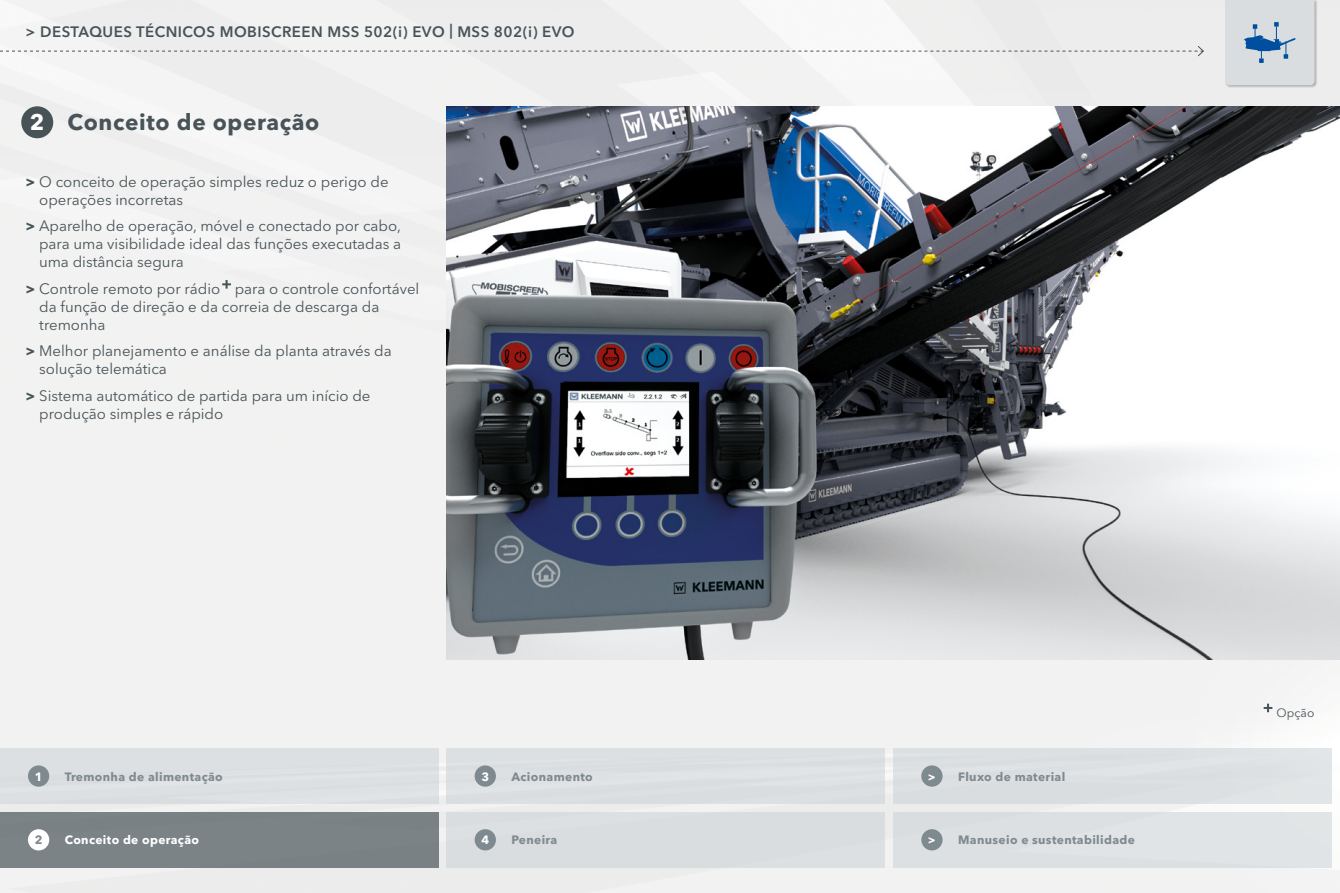
<style>
.page{position:relative;width:1340px;height:893px;background:#fff}
.page>*{position:absolute;margin:0;border:0;box-sizing:border-box;transform-origin:0 0}
.t1{font:700 22.5px "Avenir Next LT Pro";letter-spacing:.03em;color:#485358}
.t2{font:15px/18px "Avenir Next LT Pro";color:#485358}
.t3{font:600 15px "Avenir Next LT Pro";letter-spacing:.03em;color:#485358}
.t4{font:700 12px "Avenir Next LT Pro";letter-spacing:.03em;color:#7f8a90}
.t5{font:700 12px "Avenir Next LT Pro";letter-spacing:.03em;color:#fff}
.t6{font:12px "Avenir Next LT Pro";letter-spacing:.01em;color:#485358}
.s1{color:#fff}
.s2{font-weight:700}
</style>
<div class="page">
<div style="left:0;top:0;width:1339px;height:893px;background:#f2f2f2"></div>
<img style="left:446px;top:106px;width:893px;height:553px">
<div style="left:21px;top:106px;width:32px;height:32px;background:#485358;border-radius:50%"></div>
<svg style="left:0;top:45px;width:1204px;height:12px"></svg>
<div style="left:1224px;top:0;width:93px;height:88px;background:#000;opacity:.5"></div>
<div style="left:893px;top:748px;width:438px;height:56px;background:#dce0e2"></div>
<div style="left:921px;top:765px;width:21px;height:22px;background:#7f8a90;border-radius:50%"></div>
<div style="left:893px;top:812px;width:438px;height:55px;background:#e0e4e5"></div>
<div style="left:921px;top:829px;width:21px;height:21px;background:#7f8a90;border-radius:50%"></div>
<div style="left:0;top:812px;width:438px;height:55px;background:#7b8386"></div>
<div style="left:28px;top:829px;width:21px;height:21px;background:#fff;border-radius:50%"></div>
<div style="left:0;top:748px;width:438px;height:56px;background:#dce0e2"></div>
<div style="left:28px;top:765px;width:21px;height:22px;background:#7f8a90;border-radius:50%"></div>
<div style="left:446px;top:812px;width:438px;height:55px;background:#d9dddf"></div>
<div style="left:474px;top:829px;width:22px;height:21px;background:#7f8a90;border-radius:50%"></div>
<svg style="left:1225px;top:0;width:89px;height:85px"></svg>
<svg style="left:1263px;top:704px;width:9px;height:8px"></svg>
<div style="left:446px;top:748px;width:438px;height:56px;background:#dce0e2"></div>
<div style="left:474px;top:765px;width:22px;height:22px;background:#7f8a90;border-radius:50%"></div>
<svg style="left:222px;top:280px;width:9px;height:9px"></svg>
<p class="t3" style="left:26px;top:22px;width:550px">&gt; DESTAQUES TÉCNICOS MOBISCREEN MSS 502(i) EVO | MSS 802(i) EVO</p>
<h1 class="t1" style="left:30px;top:109px;width:291px"><span class="s1">2</span> Conceito de operação</h1>
<p class="t2" style="left:39px;top:172px;width:351px;text-indent:-14px"><span class="s2">&gt;</span> O conceito de operação simples reduz o perigo de operações incorretas</p>
<p class="t2" style="left:39px;top:217px;width:364px;text-align:justify;text-indent:-13px"><span class="s2">&gt;</span> Aparelho de operação, móvel e conectado por cabo, para uma visibilidade ideal das funções executadas a uma distância segura</p>
<p class="t2" style="left:39px;top:279px;width:381px;text-indent:-14px"><span class="s2">&gt;</span> Controle remoto por rádio para o controle confortável da função de direção e da correia de descarga da tremonha</p>
<p class="t2" style="left:39px;top:342px;width:354px;text-indent:-14px"><span class="s2">&gt;</span> Melhor planejamento e análise da planta através da solução telemática</p>
<p class="t2" style="left:39px;top:386px;width:333px;text-indent:-14px"><span class="s2">&gt;</span> Sistema automático de partida para um início de produção simples e rápido</p>
<p class="t5" style="left:35px;top:769px;width:9px">1</p>
<p class="t4" style="left:65px;top:769px;width:160px">Tremonha de alimentação</p>
<p class="t5" style="left:481px;top:769px;width:9px">3</p>
<p class="t4" style="left:511px;top:769px;width:83px">Acionamento</p>
<p class="t4" style="left:927px;top:769px;width:139px"><span class="s1">&gt;</span> Fluxo de material</p>
<p class="t4" style="left:35px;top:833px;width:9px">2</p>
<p class="t5" style="left:65px;top:833px;width:136px">Conceito de operação</p>
<p class="t4" style="left:927px;top:833px;width:208px"><span class="s1">&gt;</span> Manuseio e sustentabilidade</p>
<p class="t5" style="left:481px;top:833px;width:9px">4</p>
<p class="t4" style="left:511px;top:833px;width:47px">Peneira</p>
<p class="t6" style="left:1276px;top:706px;width:40px">Opção</p>
</div>
